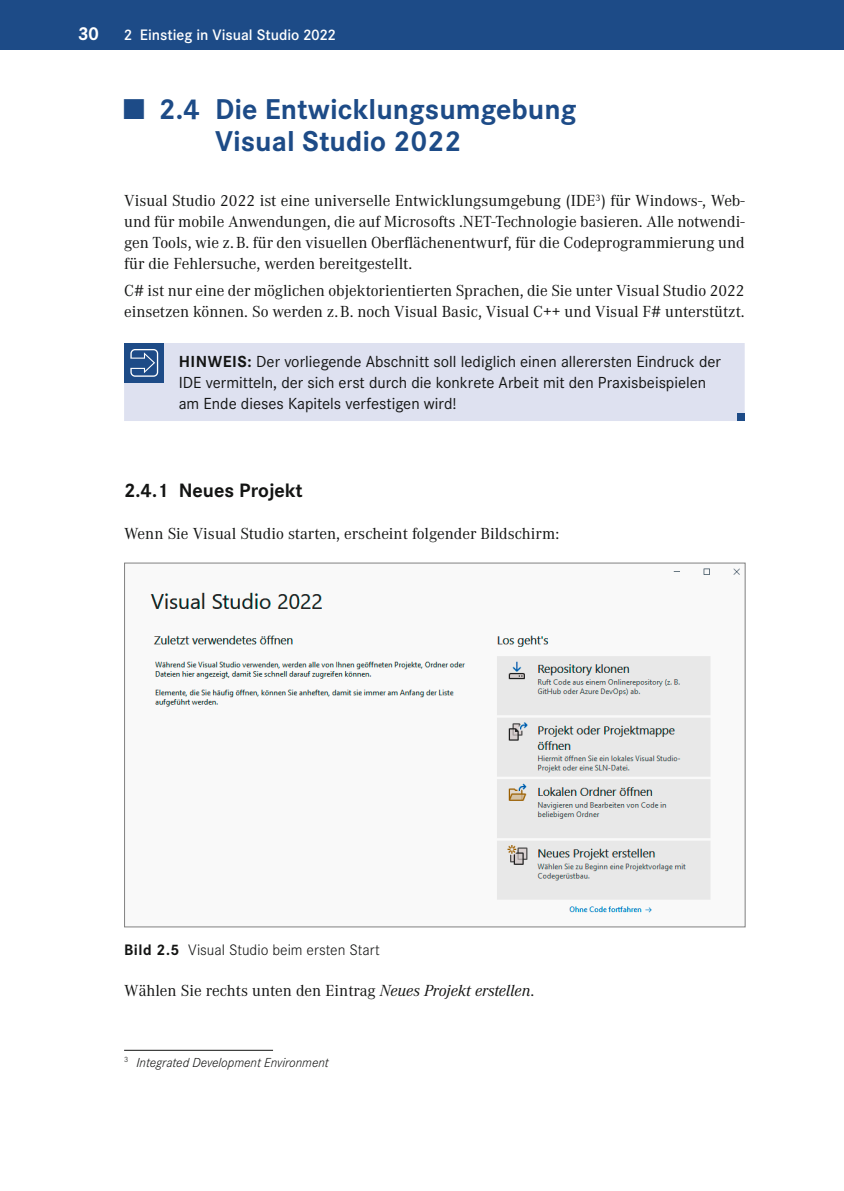
<style>
.page{position:relative;width:844px;height:1191px;background:#fff}
.page>*{position:absolute;margin:0;border:0;box-sizing:border-box;transform-origin:0 0}
.t1{font:700 29.75px/31.5px "Corporate S Pro";color:#1d4b87}
.t2{font:700 20.12px "Corporate S Pro";color:#131413}
.t3{font:700 19.25px "Corporate S Pro";color:#fff}
.t4{font:16.62px/21px "Corporate A Pro";color:#131413;text-align:justify}
.t5{font:16.62px/21px "Corporate S Pro";color:#131413}
.t6{font:300 15.75px "Corporate S Pro";color:#131413}
.t7{font:600 15.75px "Corporate S Pro";color:#fff}
.t8{font:italic 300 13.65px "Corporate S Pro";color:#131413}
.s1{font-weight:700}
.s2{font-style:italic}
</style>
<div class="page">
<div style="left:0;top:0;width:843px;height:50px;background:#1d4b87"></div>
<div style="left:124px;top:343px;width:620px;height:78px;background:#dee1f0"></div>
<div style="left:124px;top:343px;width:40px;height:40px;background:#1d4b87"></div>
<svg style="left:130px;top:349px;width:28px;height:28px"></svg>
<div style="left:737px;top:413px;width:7px;height:8px;background:#1d4b87"></div>
<img style="left:150px;top:568px;width:590px;height:345px">
<hr style="left:124px;top:1049px;width:149px;height:1px;background:#131413">
<p class="t3" style="left:78px;top:18px;width:23px">30</p>
<p class="t7" style="left:124px;top:23px;width:213px">2 Einstieg in Visual Studio 2022</p>
<h1 class="t1" style="left:215px;top:91px;width:363px;text-indent:-91px">■ 2.4 Die Entwicklungsumgebung<br>Visual Studio 2022</h1>
<p class="t4" style="left:124px;top:190px;width:622px">Visual Studio 2022 ist eine universelle Entwicklungsumgebung (IDE<sup>3</sup>) für Windows-, Web&shy;und für mobile Anwendungen, die auf Microsofts .NET-Technologie basieren. Alle notwendi&shy;gen Tools, wie z. B. für den visuellen Oberflächenentwurf, für die Codeprogrammierung und für die Fehlersuche, werden bereitgestellt.</p>
<p class="t4" style="left:124px;top:279px;width:622px">C# ist nur eine der möglichen objektorientierten Sprachen, die Sie unter Visual Studio 2022 einsetzen können. So werden z. B. noch Visual Basic, Visual C++ und Visual F# unterstützt.</p>
<p class="t5" style="left:179px;top:349px;width:543px"><span class="s1">HINWEIS:</span> Der vorliegende Abschnitt soll lediglich einen allerersten Eindruck der<br>IDE vermitteln, der sich erst durch die konkrete Arbeit mit den Praxisbeispielen am Ende dieses Kapitels verfestigen wird!</p>
<p class="t2" style="left:124px;top:474px;width:180px">2.4.1 Neues Projekt</p>
<p class="t4" style="left:124px;top:522px;width:436px">Wenn Sie Visual Studio starten, erscheint folgender Bildschirm:</p>
<p class="t6" style="left:124px;top:939px;width:257px"><span class="s1">Bild 2.5</span> Visual Studio beim ersten Start</p>
<p class="t4" style="left:124px;top:979px;width:411px">Wählen Sie rechts unten den Eintrag <span class="s2">Neues Projekt erstellen</span>.</p>
<p class="t8" style="left:124px;top:1052px;width:206px"><sup>3</sup> Integrated Development Environment</p>
</div>
